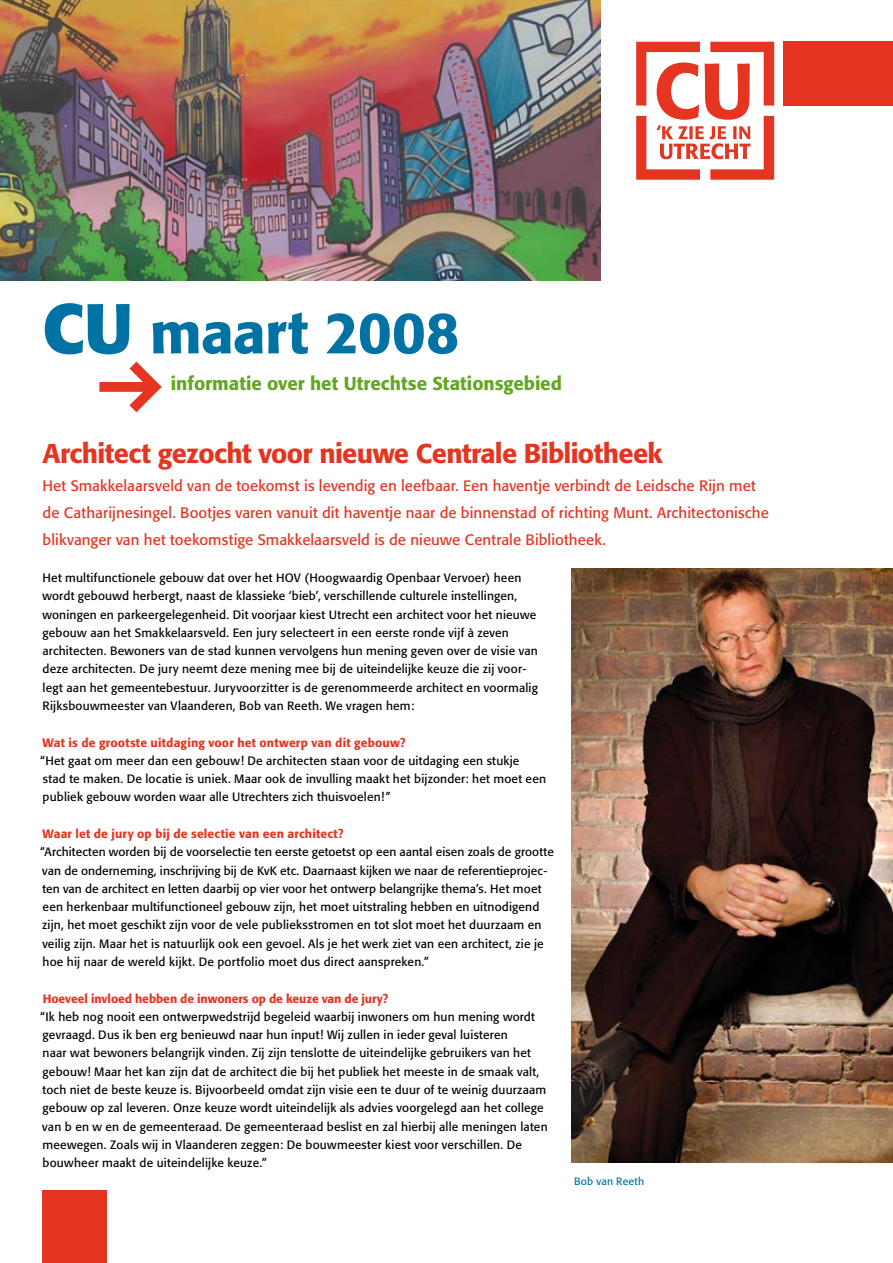
<style>
.page{position:relative;width:893px;height:1263px;background:#fff}
.page>*{position:absolute;margin:0;border:0;box-sizing:border-box;transform-origin:0 0}
.t1{font:500 58.05px "Formata";letter-spacing:-.01em;color:#0072a4}
.t2{font:500 27px "Formata";letter-spacing:-.025em;color:#e53520}
.t3{font:500 18.6px "Formata";color:#63a622}
.t4{font:15px/27px "Formata";letter-spacing:.005em;color:#e53520}
.t5{font:12px/18.3px "Formata";letter-spacing:.015em;color:#000}
.t6{font:500 12px "Formata";letter-spacing:.01em;color:#e53520}
.t7{font:10.5px "Formata";letter-spacing:.02em;color:#0072a4}
.s1{font-weight:700;font-size:69.75px}
</style>
<div class="page">
<img style="left:0;top:0;width:600px;height:280px">
<svg style="left:99px;top:362px;width:63px;height:50px"></svg>
<svg style="left:636px;top:42px;width:138px;height:138px"></svg>
<div style="left:43px;top:1190px;width:64px;height:73px;background:#e53520"></div>
<div style="left:784px;top:42px;width:109px;height:64px;background:#e53520"></div>
<img style="left:571px;top:568px;width:322px;height:594px">
<h1 class="t1" style="left:43px;top:297px;width:419px"><span class="s1">CU</span> maart 2008</h1>
<h3 class="t3" style="left:171px;top:372px;width:393px">informatie over het Utrechtse Stationsgebied</h3>
<h2 class="t2" style="left:42px;top:437px;width:622px">Architect gezocht voor nieuwe Centrale Bibliotheek</h2>
<p class="t4" style="left:42px;top:472px;width:728px">Het Smakkelaarsveld van de toekomst is levendig en leefbaar. Een haventje verbindt de Leidsche Rijn met de Catharijnesingel. Bootjes varen vanuit dit haventje naar de binnenstad of richting Munt. Architectonische blikvanger van het toekomstige Smakkelaarsveld is de nieuwe Centrale Bibliotheek.</p>
<p class="t5" style="left:42px;top:568px;width:497px">Het multifunctionele gebouw dat over het HOV (Hoogwaardig Openbaar Vervoer) heen wordt gebouwd herbergt, naast de klassieke ‘bieb’, verschillende culturele instellingen, woningen en parkeergelegenheid. Dit voorjaar kiest Utrecht een architect voor het nieuwe gebouw aan het Smakkelaarsveld. Een jury selecteert in een eerste ronde vijf à zeven architecten. Bewoners van de stad kunnen vervolgens hun mening geven over de visie van deze architecten. De jury neemt deze mening mee bij de uiteindelijke keuze die zij voor&shy;legt aan het gemeentebestuur. Juryvoorzitter is de gerenommeerde architect en voormalig Rijksbouwmeester van Vlaanderen, Bob van Reeth. We vragen hem:</p>
<p class="t6" style="left:42px;top:735px;width:365px">Wat is de grootste uitdaging voor het ontwerp van dit gebouw?</p>
<p class="t5" style="left:40px;top:751px;width:507px">“Het gaat om meer dan een gebouw! De architecten staan voor de uitdaging een stukje<br>stad te maken. De locatie is uniek. Maar ook de invulling maakt het bijzonder: het moet een publiek gebouw worden waar alle Utrechters zich thuisvoelen!”</p>
<p class="t6" style="left:43px;top:826px;width:303px">Waar let de jury op bij de selectie van een architect?</p>
<p class="t5" style="left:40px;top:843px;width:515px">“Architecten worden bij de voorselectie ten eerste getoetst op een aantal eisen zoals de grootte van de onderneming, inschrijving bij de KvK etc. Daarnaast kijken we naar de referentieprojec&shy;ten van de architect en letten daarbij op vier voor het ontwerp belangrijke thema’s. Het moet een herkenbaar multifunctioneel gebouw zijn, het moet uitstraling hebben en uitnodigend zijn, het moet geschikt zijn voor de vele publieksstromen en tot slot moet het duurzaam en veilig zijn. Maar het is natuurlijk ook een gevoel. Als je het werk ziet van een architect, zie je hoe hij naar de wereld kijkt. De portfolio moet dus direct aanspreken.”</p>
<p class="t6" style="left:43px;top:991px;width:347px">Hoeveel invloed hebben de inwoners op de keuze van de jury?</p>
<p class="t5" style="left:40px;top:1007px;width:509px">“Ik heb nog nooit een ontwerpwedstrijd begeleid waarbij inwoners om hun mening wordt gevraagd. Dus ik ben erg benieuwd naar hun input! Wij zullen in ieder geval luisteren<br>naar wat bewoners belangrijk vinden. Zij zijn tenslotte de uiteindelijke gebruikers van het gebouw! Maar het kan zijn dat de architect die bij het publiek het meeste in de smaak valt, toch niet de beste keuze is. Bijvoorbeeld omdat zijn visie een te duur of te weinig duurzaam gebouw op zal leveren. Onze keuze wordt uiteindelijk als advies voorgelegd aan het college van b en w en de gemeenteraad. De gemeenteraad beslist en zal hierbij alle meningen laten meewegen. Zoals wij in Vlaanderen zeggen: De bouwmeester kiest voor verschillen. De bouwheer maakt de uiteindelijke keuze.”</p>
<p class="t7" style="left:574px;top:1175px;width:72px">Bob van Reeth</p>
</div>
